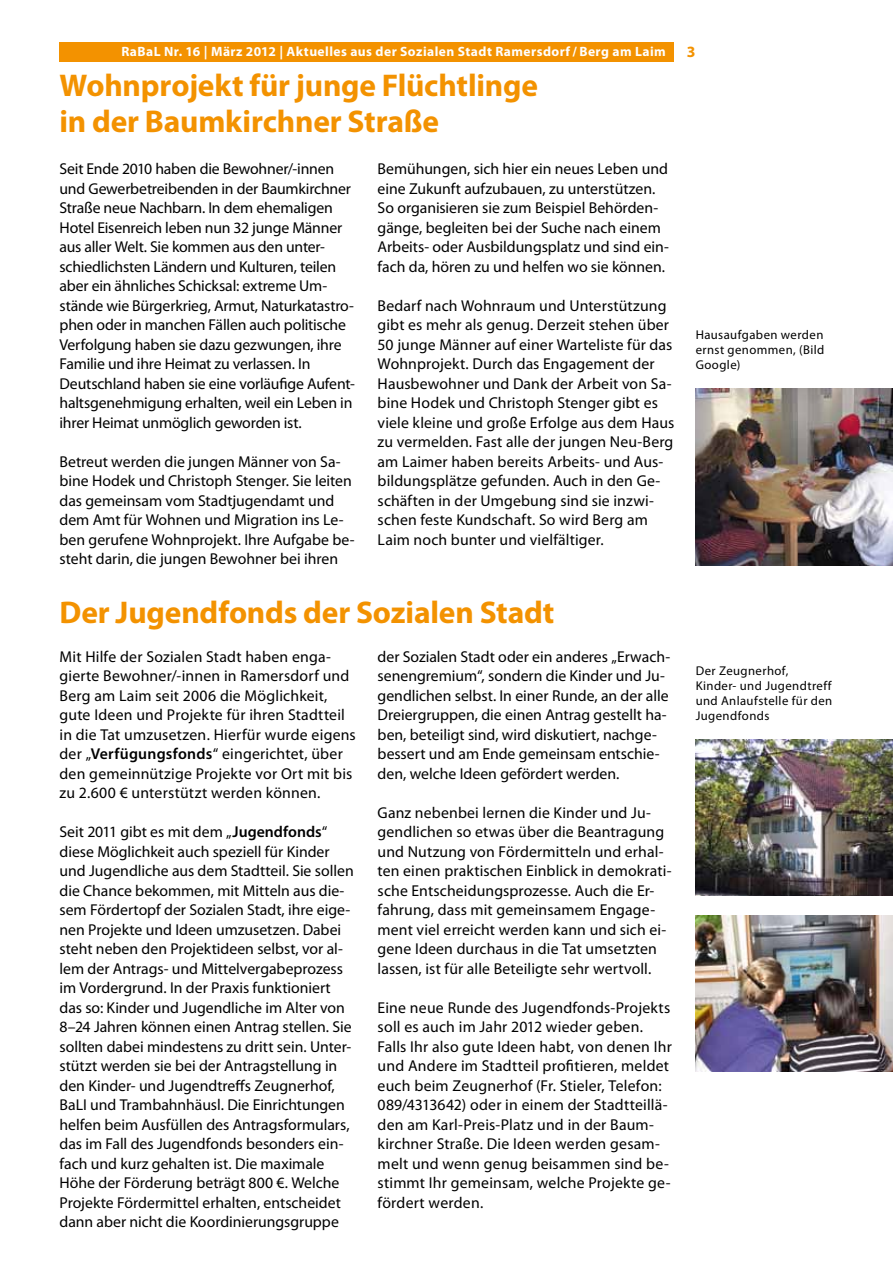
<style>
.page{position:relative;width:893px;height:1263px;background:#fff}
.page>*{position:absolute;margin:0;border:0;box-sizing:border-box;transform-origin:0 0}
.t1{font:700 31.5px/36px "Myriad Pro";letter-spacing:-.005em;color:#f39200}
.t2{font:15.75px/19.5px "Myriad Pro";color:#000}
.t3{font:700 15.75px "Myriad Pro";color:#f39200}
.t4{font:700 13.5px "Myriad Pro";letter-spacing:.035em;color:#fff}
.t5{font:12.75px/15px "Myriad Pro";letter-spacing:.035em;color:#000}
.s1{font-weight:600}
</style>
<div class="page">
<div style="left:60px;top:43px;width:614px;height:19px;background:#f39200"></div>
<img style="left:696px;top:740px;width:197px;height:156px">
<img style="left:696px;top:915px;width:197px;height:156px">
<img style="left:696px;top:389px;width:197px;height:177px">
<p class="t4" style="left:121px;top:43px;width:546px">RaBaL Nr. 16 | März 2012 | Aktuelles aus der Sozialen Stadt Ramersdorf / Berg am Laim</p>
<p class="t3" style="left:687px;top:42px;width:10px">3</p>
<h1 class="t1" style="left:60px;top:66px;width:480px">Wohnprojekt für junge Flüchtlinge in der Baumkirchner Straße</h1>
<p class="t2" style="left:60px;top:159px;width:297px">Seit Ende 2010 haben die Bewohner/-innen und Gewerbetreibenden in der Baumkirchner Straße neue Nachbarn. In dem ehemaligen Hotel Eisenreich leben nun 32 junge Männer aus aller Welt. Sie kommen aus den unter&shy;schiedlichsten Ländern und Kulturen, teilen aber ein ähnliches Schicksal: extreme Um&shy;stände wie Bürgerkrieg, Armut, Naturkatastro&shy;phen oder in manchen Fällen auch politische Verfolgung haben sie dazu gezwungen, ihre Familie und ihre Heimat zu verlassen. In Deutschland haben sie eine vorläufige Aufent&shy;haltsgenehmigung erhalten, weil ein Leben in ihrer Heimat unmöglich geworden ist.</p>
<p class="t2" style="left:60px;top:451px;width:297px">Betreut werden die jungen Männer von Sa&shy;bine Hodek und Christoph Stenger. Sie leiten das gemeinsam vom Stadtjugendamt und dem Amt für Wohnen und Migration ins Le&shy;ben gerufene Wohnprojekt. Ihre Aufgabe be&shy;steht darin, die jungen Bewohner bei ihren</p>
<p class="t2" style="left:378px;top:159px;width:293px">Bemühungen, sich hier ein neues Leben und eine Zukunft aufzubauen, zu unterstützen.<br>So organisieren sie zum Beispiel Behörden&shy;gänge, begleiten bei der Suche nach einem Arbeits- oder Ausbildungsplatz und sind ein&shy;fach da, hören zu und helfen wo sie können.</p>
<p class="t2" style="left:378px;top:295px;width:298px">Bedarf nach Wohnraum und Unterstützung gibt es mehr als genug. Derzeit stehen über 50 junge Männer auf einer Warteliste für das Wohnprojekt. Durch das Engagement der Hausbewohner und Dank der Arbeit von Sa&shy;bine Hodek und Christoph Stenger gibt es viele kleine und große Erfolge aus dem Haus zu vermelden. Fast alle der jungen Neu-Berg am Laimer haben bereits Arbeits- und Aus&shy;bildungsplätze gefunden. Auch in den Ge&shy;schäften in der Umgebung sind sie inzwi&shy;schen feste Kundschaft. So wird Berg am Laim noch bunter und vielfältiger.</p>
<p class="t5" style="left:696px;top:327px;width:130px;text-align:justify">Hausaufgaben werden ernst genommen, (Bild Google)</p>
<h1 class="t1" style="left:60px;top:593px;width:496px">Der Jugendfonds der Sozialen Stadt</h1>
<p class="t2" style="left:60px;top:646px;width:298px">Mit Hilfe der Sozialen Stadt haben enga&shy;gierte Bewohner/-innen in Ramersdorf und Berg am Laim seit 2006 die Möglichkeit, gute Ideen und Projekte für ihren Stadtteil in die Tat umzusetzen. Hierfür wurde eigens der „<span class="s1">Verfügungsfonds</span>“ eingerichtet, über den gemeinnützige Projekte vor Ort mit bis zu 2.600 € unterstützt werden können.</p>
<p class="t2" style="left:60px;top:822px;width:296px">Seit 2011 gibt es mit dem „<span class="s1">Jugendfonds</span>“ diese Möglichkeit auch speziell für Kinder und Jugendliche aus dem Stadtteil. Sie sollen die Chance bekommen, mit Mitteln aus die&shy;sem Fördertopf der Sozialen Stadt, ihre eige&shy;nen Projekte und Ideen umzusetzen. Dabei steht neben den Projektideen selbst, vor al&shy;lem der Antrags- und Mittelvergabeprozess im Vordergrund. In der Praxis funktioniert das so: Kinder und Jugendliche im Alter von 8–24 Jahren können einen Antrag stellen. Sie sollten dabei mindestens zu dritt sein. Unter&shy;stützt werden sie bei der Antragstellung in den Kinder- und Jugendtreffs Zeugnerhof, BaLI und Trambahnhäusl. Die Einrichtungen helfen beim Ausfüllen des Antragsformulars, das im Fall des Jugendfonds besonders ein&shy;fach und kurz gehalten ist. Die maximale Höhe der Förderung beträgt 800 €. Welche Projekte Fördermittel erhalten, entscheidet dann aber nicht die Koordinierungsgruppe</p>
<p class="t2" style="left:378px;top:646px;width:294px">der Sozialen Stadt oder ein anderes „Erwach&shy;senengremium“, sondern die Kinder und Ju&shy;gendlichen selbst. In einer Runde, an der alle Dreiergruppen, die einen Antrag gestellt ha&shy;ben, beteiligt sind, wird diskutiert, nachge&shy;bessert und am Ende gemeinsam entschie&shy;den, welche Ideen gefördert werden.</p>
<p class="t2" style="left:378px;top:802px;width:296px">Ganz nebenbei lernen die Kinder und Ju&shy;gendlichen so etwas über die Beantragung und Nutzung von Fördermitteln und erhal&shy;ten einen praktischen Einblick in demokrati&shy;sche Entscheidungsprozesse. Auch die Er&shy;fahrung, dass mit gemeinsamem Engage&shy;ment viel erreicht werden kann und sich ei&shy;gene Ideen durchaus in die Tat umsetzten lassen, ist für alle Beteiligte sehr wertvoll.</p>
<p class="t2" style="left:378px;top:997px;width:296px">Eine neue Runde des Jugendfonds-Projekts soll es auch im Jahr 2012 wieder geben.<br>Falls Ihr also gute Ideen habt, von denen Ihr und Andere im Stadtteil profitieren, meldet euch beim Zeugnerhof (Fr. Stieler, Telefon:<br>089/4313642) oder in einem der Stadtteillä&shy;den am Karl-Preis-Platz und in der Baum&shy;kirchner Straße. Die Ideen werden gesam&shy;melt und wenn genug beisammen sind be&shy;stimmt Ihr gemeinsam, welche Projekte ge&shy;fördert werden.</p>
<p class="t5" style="left:696px;top:663px;width:138px">Der Zeugnerhof,<br>Kinder- und Jugendtreff und Anlaufstelle für den<br>Jugendfonds</p>
</div>
